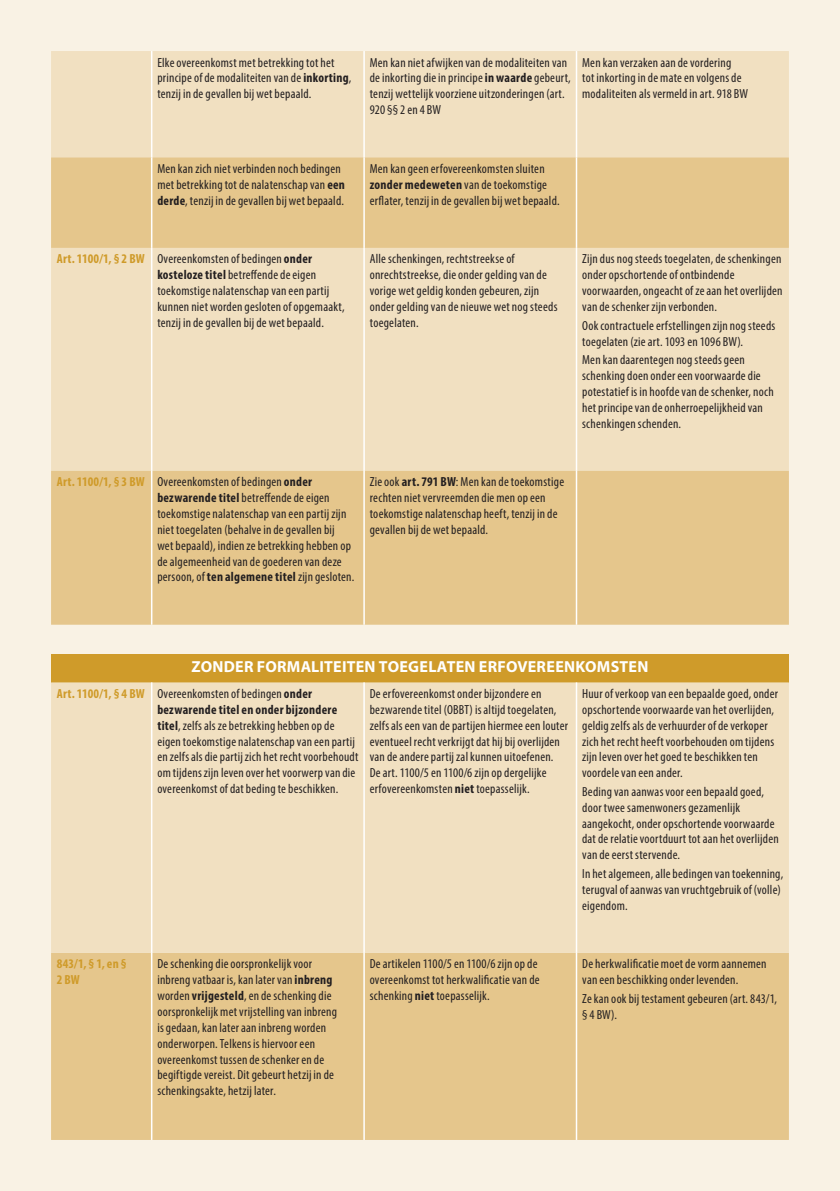
<style>
.page{position:relative;width:840px;height:1191px;background:#fff}
.page>*{position:absolute;margin:0;border:0;box-sizing:border-box;transform-origin:0 0}
.t1{font:700 16px "Myriad Pro";letter-spacing:.015em;color:#fff}
.t2{font:condensed 13.2px/15.8px "Myriad Pro";letter-spacing:.015em;color:#231f20}
.t3{font:700 condensed 13.2px/15.8px "Myriad Pro";letter-spacing:.015em;color:#cf9b2a}
.s1{font-weight:700}
</style>
<div class="page">
<div style="left:0;top:0;width:839px;height:1191px;background:#f9f2e4"></div>
<div style="left:51px;top:51px;width:737px;height:420px;background:#f1e0c1"></div>
<div style="left:51px;top:157px;width:737px;height:91px;background:#e5c68c"></div>
<svg style="left:51px;top:471px;width:737px;height:669px;background:#e6c993"></svg>
<div style="left:51px;top:654px;width:737px;height:28px;background:#cf9b2a"></div>
<div style="left:51px;top:682px;width:737px;height:271px;background:#f1e0c1"></div>
<hr style="left:151px;top:51px;width:1px;height:106px;background:#fff">
<hr style="left:151px;top:157px;width:1px;height:91px;background:#fff">
<hr style="left:151px;top:248px;width:1px;height:223px;background:#fff">
<hr style="left:151px;top:471px;width:1px;height:153px;background:#fff">
<hr style="left:151px;top:682px;width:1px;height:271px;background:#fff">
<hr style="left:151px;top:953px;width:1px;height:187px;background:#fff">
<hr style="left:363px;top:51px;width:1px;height:106px;background:#fff">
<hr style="left:363px;top:157px;width:1px;height:91px;background:#fff">
<hr style="left:363px;top:248px;width:1px;height:223px;background:#fff">
<hr style="left:363px;top:471px;width:1px;height:153px;background:#fff">
<hr style="left:363px;top:682px;width:1px;height:271px;background:#fff">
<hr style="left:363px;top:953px;width:1px;height:187px;background:#fff">
<hr style="left:575px;top:51px;width:2px;height:106px;background:#fff">
<hr style="left:575px;top:157px;width:2px;height:91px;background:#fff">
<hr style="left:575px;top:248px;width:2px;height:223px;background:#fff">
<hr style="left:575px;top:471px;width:2px;height:153px;background:#fff">
<hr style="left:575px;top:682px;width:2px;height:271px;background:#fff">
<hr style="left:575px;top:953px;width:2px;height:187px;background:#fff">
<p class="t2" style="left:157px;top:54px;width:195px">Elke overeenkomst met betrekking tot het principe of de modaliteiten van de <span class="s1">inkorting</span>, tenzij in de gevallen bij wet bepaald.</p>
<p class="t2" style="left:369px;top:54px;width:202px">Men kan niet afwijken van de modaliteiten van de inkorting die in principe <span class="s1">in waarde</span> gebeurt, tenzij wettelijk voorziene uitzonderingen (art.<br>920 §§ 2 en 4 BW</p>
<p class="t2" style="left:582px;top:54px;width:167px">Men kan verzaken aan de vordering<br>tot inkorting in de mate en volgens de modaliteiten als vermeld in art. 918 BW</p>
<p class="t2" style="left:157px;top:160px;width:189px">Men kan zich niet verbinden noch bedingen met betrekking tot de nalatenschap van <span class="s1">een derde</span>, tenzij in de gevallen bij wet bepaald.</p>
<p class="t2" style="left:369px;top:160px;width:191px">Men kan geen erfovereenkomsten sluiten <span class="s1">zonder medeweten</span> van de toekomstige erflater, tenzij in de gevallen bij wet bepaald.</p>
<p class="t3" style="left:57px;top:251px;width:89px">Art. 1100/1, § 2 BW</p>
<p class="t2" style="left:157px;top:251px;width:189px">Overeenkomsten of bedingen <span class="s1">onder kosteloze titel</span> betreffende de eigen toekomstige nalatenschap van een partij kunnen niet worden gesloten of opgemaakt, tenzij in de gevallen bij de wet bepaald.</p>
<p class="t2" style="left:369px;top:251px;width:189px">Alle schenkingen, rechtstreekse of onrechtstreekse, die onder gelding van de vorige wet geldig konden gebeuren, zijn onder gelding van de nieuwe wet nog steeds toegelaten.</p>
<p class="t2" style="left:582px;top:251px;width:202px">Zijn dus nog steeds toegelaten, de schenkingen onder opschortende of ontbindende voorwaarden, ongeacht of ze aan het overlijden van de schenker zijn verbonden.</p>
<p class="t2" style="left:582px;top:317px;width:195px">Ook contractuele erfstellingen zijn nog steeds toegelaten (zie art. 1093 en 1096 BW).</p>
<p class="t2" style="left:582px;top:352px;width:193px">Men kan daarentegen nog steeds geen schenking doen onder een voorwaarde die potestatief is in hoofde van de schenker, noch het principe van de onherroepelijkheid van schenkingen schenden.</p>
<p class="t3" style="left:57px;top:474px;width:89px">Art. 1100/1, § 3 BW</p>
<p class="t2" style="left:157px;top:474px;width:198px">Overeenkomsten of bedingen <span class="s1">onder bezwarende titel</span> betreffende de eigen toekomstige nalatenschap van een partij zijn niet toegelaten (behalve in de gevallen bij<br>wet bepaald), indien ze betrekking hebben op de algemeenheid van de goederen van deze persoon, of <span class="s1">ten algemene titel</span> zijn gesloten.</p>
<p class="t2" style="left:369px;top:474px;width:196px">Zie ook <span class="s1">art. 791 BW</span>: Men kan de toekomstige rechten niet vervreemden die men op een toekomstige nalatenschap heeft, tenzij in de gevallen bij de wet bepaald.</p>
<p class="t1" style="left:191px;top:656px;width:458px">ZONDER FORMALITEITEN TOEGELATEN ERFOVEREENKOMSTEN</p>
<p class="t3" style="left:57px;top:685px;width:89px">Art. 1100/1, § 4 BW</p>
<p class="t2" style="left:157px;top:685px;width:202px">Overeenkomsten of bedingen <span class="s1">onder bezwarende titel en onder bijzondere titel</span>, zelfs als ze betrekking hebben op de eigen toekomstige nalatenschap van een partij en zelfs als die partij zich het recht voorbehoudt om tijdens zijn leven over het voorwerp van die overeenkomst of dat beding te beschikken.</p>
<p class="t2" style="left:369px;top:685px;width:200px">De erfovereenkomst onder bijzondere en bezwarende titel (OBBT) is altijd toegelaten, zelfs als een van de partijen hiermee een louter eventueel recht verkrijgt dat hij bij overlijden van de andere partij zal kunnen uitoefenen.<br>De art. 1100/5 en 1100/6 zijn op dergelijke erfovereenkomsten <span class="s1">niet</span> toepasselijk.</p>
<p class="t2" style="left:582px;top:685px;width:197px">Huur of verkoop van een bepaalde goed, onder opschortende voorwaarde van het overlijden, geldig zelfs als de verhuurder of de verkoper zich het recht heeft voorbehouden om tijdens zijn leven over het goed te beschikken ten voordele van een ander.</p>
<p class="t2" style="left:582px;top:783px;width:198px">Beding van aanwas voor een bepaald goed, door twee samenwoners gezamenlijk aangekocht, onder opschortende voorwaarde dat de relatie voortduurt tot aan het overlijden van de eerst stervende.</p>
<p class="t2" style="left:582px;top:865px;width:202px">In het algemeen, alle bedingen van toekenning, terugval of aanwas van vruchtgebruik of (volle) eigendom.</p>
<p class="t3" style="left:57px;top:956px;width:71px">843/1, § 1, en §<br>2 BW</p>
<p class="t2" style="left:157px;top:956px;width:181px">De schenking die oorspronkelijk voor inbreng vatbaar is, kan later van <span class="s1">inbreng </span>worden <span class="s1">vrijgesteld</span>, en de schenking die oorspronkelijk met vrijstelling van inbreng is gedaan, kan later aan inbreng worden onderworpen. Telkens is hiervoor een overeenkomst tussen de schenker en de begiftigde vereist. Dit gebeurt hetzij in de schenkingsakte, hetzij later.</p>
<p class="t2" style="left:369px;top:956px;width:171px">De artikelen 1100/5 en 1100/6 zijn op de overeenkomst tot herkwalificatie van de schenking <span class="s1">niet</span> toepasselijk.</p>
<p class="t2" style="left:582px;top:956px;width:186px">De herkwalificatie moet de vorm aannemen van een beschikking onder levenden.</p>
<p class="t2" style="left:582px;top:990px;width:196px">Ze kan ook bij testament gebeuren (art. 843/1, § 4 BW).</p>
</div>
